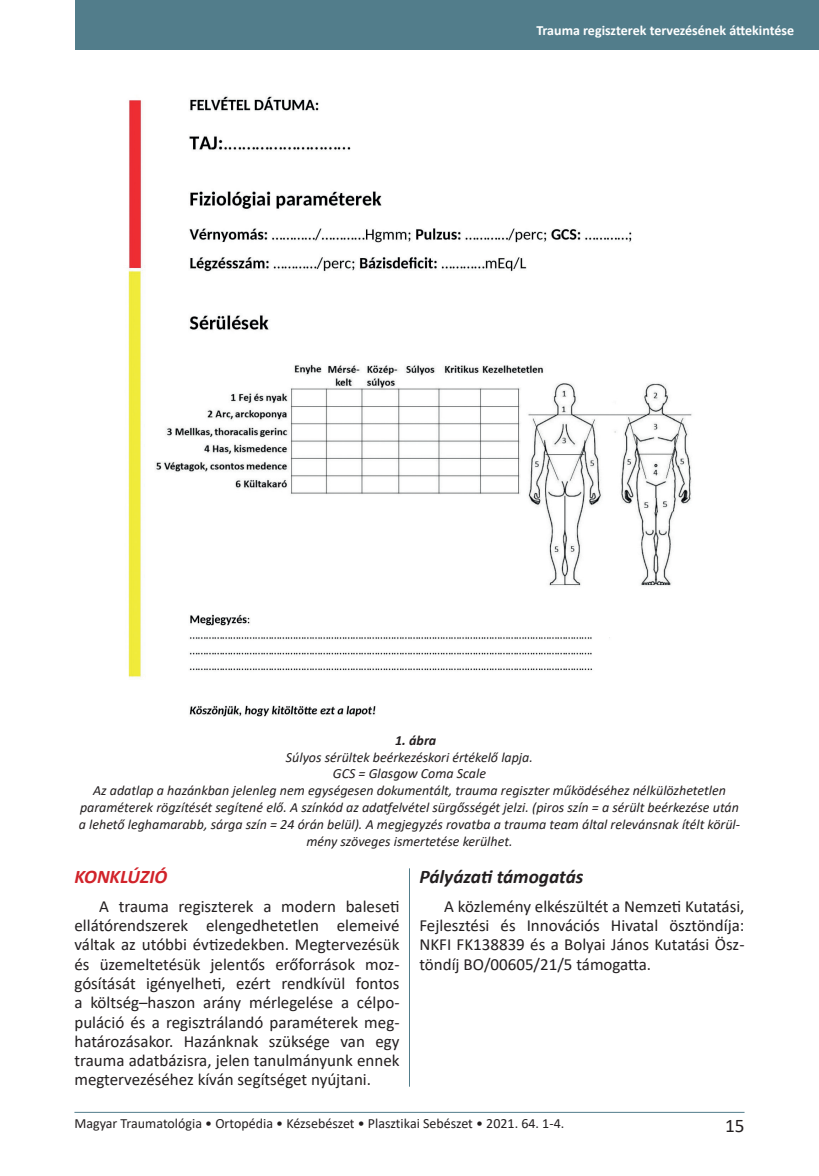
<style>
.page{position:relative;width:819px;height:1176px;background:#fff}
.page>*{position:absolute;margin:0;border:0;box-sizing:border-box;transform-origin:0 0}
.Címsor_2{font:italic 700 19.25px "Calibri";color:#231f20}
.Címsor_1{font:italic 700 19.25px "Calibri";color:#d1232a}
.t1{font:19.25px "Calibri";color:#231f20}
.Alapbekezdés_2_hasáb{font:16.97px/19.2px "Calibri";color:#231f20;text-align:justify}
.t2{font:italic 14px "Calibri";color:#231f20}
.t3{font:14px "Calibri";color:#231f20}
.t4{font:700 14px "Calibri";color:#fff}
.t5{font:italic 700 14px "Calibri";color:#231f20}
</style>
<div class="page">
<hr style="left:409px;top:89px;width:1px;height:997px;background:#527d8b">
<div style="left:75px;top:0;width:744px;height:50px;background:#527d8b"></div>
<div style="left:401px;top:76px;width:17px;height:792px;background:#fff"></div>
<hr style="left:74px;top:1112px;width:670px;height:1px;background:#527d8b">
<img style="left:128px;top:89px;width:564px;height:636px">
<p class="t4" style="left:536px;top:20px;width:259px">Trauma regiszterek tervezésének áttekintése</p>
<p class="t5" style="left:395px;top:730px;width:43px">1. ábra</p>
<p class="t2" style="left:286px;top:747px;width:248px">Súlyos sérültek beérkezéskori értékelő lapja.</p>
<p class="t2" style="left:333px;top:764px;width:155px">GCS = Glasgow Coma Scale</p>
<p class="t2" style="left:93px;top:781px;width:634px">Az adatlap a hazánkban jelenleg nem egységesen dokumentált, trauma regiszter működéséhez nélkülözhetetlen</p>
<p class="t2" style="left:80px;top:798px;width:660px">paraméterek rögzítését segítené elő. A színkód az adatfelvétel sürgősségét jelzi. (piros szín = a sérült beérkezése után</p>
<p class="t2" style="left:79px;top:814px;width:662px">a lehető leghamarabb, sárga szín = 24 órán belül). A megjegyzés rovatba a trauma team által relevánsnak ítélt körül-</p>
<p class="t2" style="left:306px;top:831px;width:208px">mény szöveges ismertetése kerülhet.</p>
<p class="Címsor_1" style="left:74px;top:863px;width:94px">KONKLÚZIÓ</p>
<p class="Alapbekezdés_2_hasáb" style="left:74px;top:896px;width:326px;text-indent:25px">A trauma regiszterek a modern baleseti ellátórendszerek elengedhetetlen elemeivé váltak az utóbbi évtizedekben. Megtervezésük és üzemeltetésük jelentős erőforrások moz&shy;gósítását igényelheti, ezért rendkívül fontos a költség–haszon arány mérlegelése a célpo&shy;puláció és a regisztrálandó paraméterek meg&shy;határozásakor. Hazánknak szüksége van egy trauma adatbázisra, jelen tanulmányunk ennek megtervezéséhez kíván segítséget nyújtani.</p>
<p class="Címsor_2" style="left:419px;top:863px;width:165px">Pályázati támogatás</p>
<p class="Alapbekezdés_2_hasáb" style="left:419px;top:896px;width:326px;text-indent:25px">A közlemény elkészültét a Nemzeti Kutatási, Fejlesztési és Innovációs Hivatal ösztöndíja:<br>NKFI FK138839 és a Bolyai János Kutatási Ösz&shy;töndíj BO/00605/21/5 támogatta.</p>
<p class="t3" style="left:74px;top:1113px;width:491px">Magyar Traumatológia • Ortopédia • Kézsebészet • Plasztikai Sebészet • 2021. 64. 1-4.</p>
<p class="t1" style="left:725px;top:1112px;width:21px">15</p>
</div>
